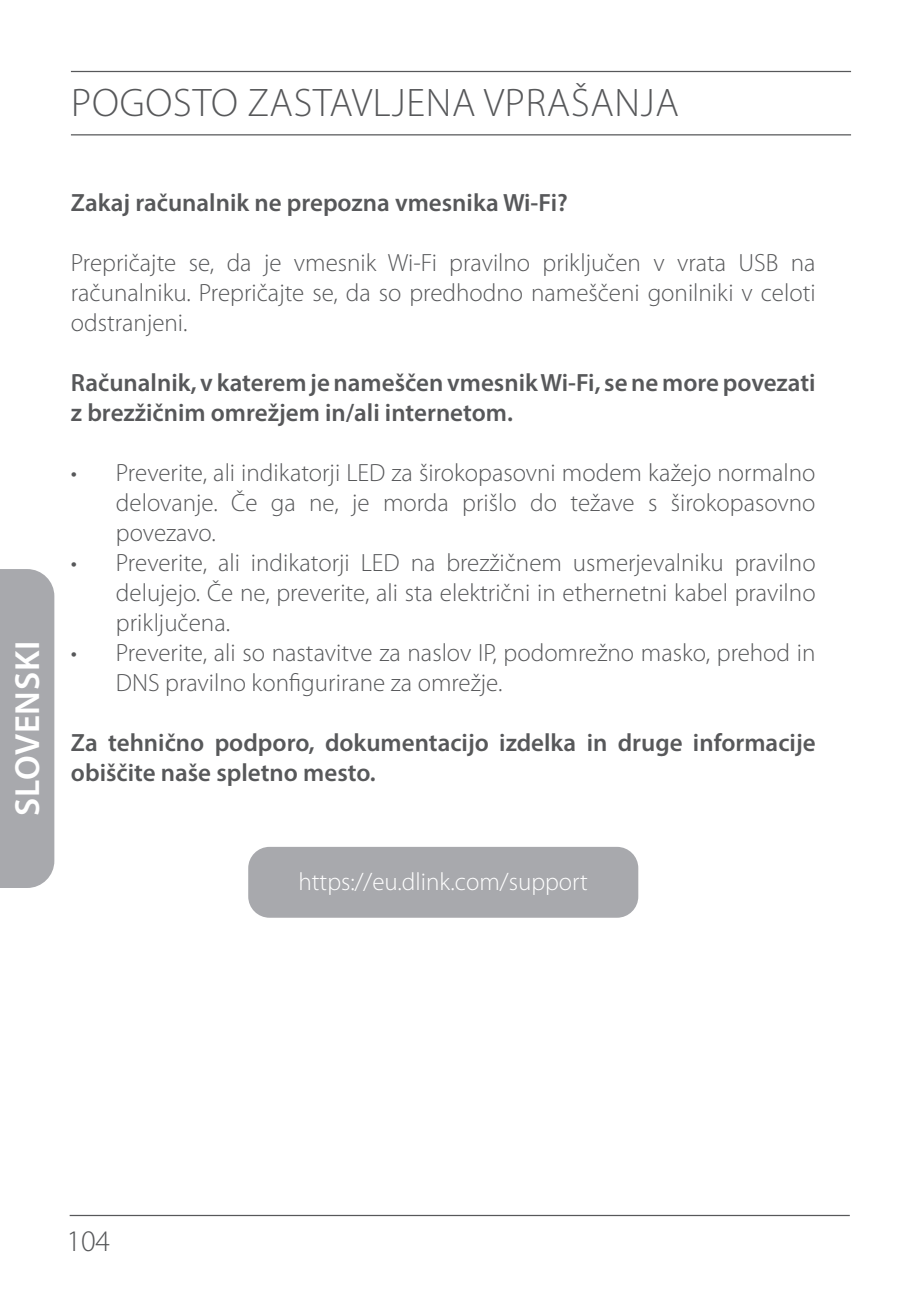
<style>
.page{position:relative;width:922px;height:1297px;background:#fff}
.page>*{position:absolute;margin:0;border:0;box-sizing:border-box;transform-origin:0 0}
.t1{font:300 40px "Myriad Pro";letter-spacing:.02em;color:#57585a}
.t2{font:600 35px "Myriad Pro";letter-spacing:.02em;color:#fff}
.t3{font:300 30px "Myriad Pro";color:#57585a}
.t4{font:300 25px/30px "Myriad Pro";color:#57585a;text-align:justify}
.t5{font:600 25px/30px "Myriad Pro";color:#57585a}
.t6{font:300 25px "Myriad Pro";color:#fff}
</style>
<div class="page">
<hr style="left:70px;top:1215px;width:779px;height:1px;background:#57585a">
<div style="left:0;top:569px;width:54px;height:319px;background:#a8a9ad"></div>
<hr style="left:71px;top:134px;width:779px;height:1px;background:#57585a">
<div style="left:248px;top:847px;width:390px;height:71px;background:#a8a9ad;border-radius:21px"></div>
<hr style="left:71px;top:71px;width:779px;height:1px;background:#57585a">
<h2 class="t2" style="left:5px;top:816px;width:176px;rotate:-90deg">SLOVENSKI</h2>
<h1 class="t1" style="left:71px;top:81px;width:609px">POGOSTO ZASTAVLJENA VPRAŠANJA</h1>
<p class="t5" style="left:71px;top:187px;width:498px">Zakaj računalnik ne prepozna vmesnika Wi-Fi?</p>
<p class="t4" style="left:71px;top:248px;width:746px">Prepričajte se, da je vmesnik Wi-Fi pravilno priključen v vrata USB na računalniku. Prepričajte se, da so predhodno nameščeni gonilniki v celoti odstranjeni.</p>
<p class="t5" style="left:71px;top:367px;width:746px">Računalnik, v katerem je nameščen vmesnik Wi-Fi, se ne more povezati z brezžičnim omrežjem in/ali internetom.</p>
<p class="t4" style="left:116px;top:458px;width:701px;text-indent:-45px">• Preverite, ali indikatorji LED za širokopasovni modem kažejo normalno delovanje. Če ga ne, je morda prišlo do težave s širokopasovno povezavo.</p>
<p class="t4" style="left:116px;top:548px;width:701px;text-indent:-45px">• Preverite, ali indikatorji LED na brezžičnem usmerjevalniku pravilno delujejo. Če ne, preverite, ali sta električni in ethernetni kabel pravilno priključena.</p>
<p class="t4" style="left:116px;top:638px;width:701px;text-indent:-45px">• Preverite, ali so nastavitve za naslov IP, podomrežno masko, prehod in<br>DNS pravilno konfigurirane za omrežje.</p>
<p class="t5" style="left:71px;top:727px;width:746px">Za tehnično podporo, dokumentacijo izdelka in druge informacije obiščite naše spletno mesto.</p>
<p class="t6" style="left:298px;top:868px;width:291px">https://eu.dlink.com/support</p>
<p class="t3" style="left:66px;top:1224px;width:45px">104</p>
</div>
